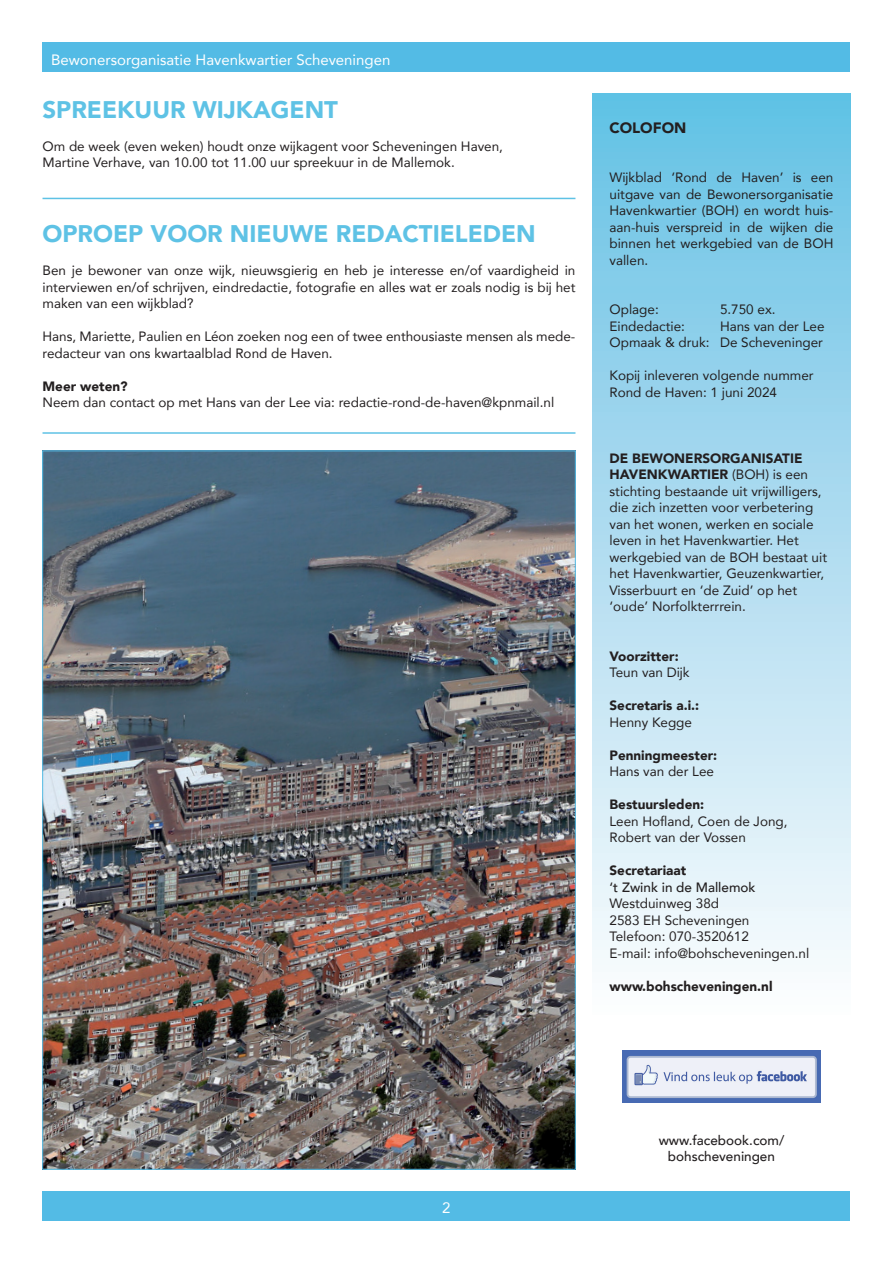
<style>
.page{position:relative;width:893px;height:1263px;background:#fff}
.page>*{position:absolute;margin:0;border:0;box-sizing:border-box;transform-origin:0 0}
.t1{font:900 24px "Avenir";color:#5ec2e5}
.t2{font:15px "Avenir";color:#fff}
.t3{font:900 15px "Avenir";color:#231f20}
.t4{font:13.5px/16.5px "Avenir";color:#231f20}
.t5{font:900 13.5px "Avenir";color:#231f20}
.t6{font:500 13.5px/16.2px "Avenir";color:#231f20;text-align:center}
.s1{font-weight:900}
</style>
<div class="page">
<div style="left:43px;top:43px;width:807px;height:29px;background:#53bbe5"></div>
<div style="left:43px;top:1191px;width:807px;height:29px;background:#53bbe5"></div>
<img style="left:45px;top:453px;width:528px;height:714px">
<img style="left:623px;top:1051px;width:198px;height:51px">
<div style="left:592px;top:94px;width:258px;height:921px;background:linear-gradient(to bottom,#64c0e4,#fefcfe)"></div>
<hr style="left:43px;top:198px;width:532px;height:1px;background:#5ec2e5">
<hr style="left:43px;top:432px;width:532px;height:2px;background:#5ec2e5">
<p class="t2" style="left:51px;top:48px;width:341px">Bewonersorganisatie Havenkwartier Scheveningen</p>
<h1 class="t1" style="left:43px;top:89px;width:297px">SPREEKUUR WIJKAGENT</h1>
<p class="t4" style="left:43px;top:137px;width:462px">Om de week (even weken) houdt onze wijkagent voor Scheveningen Haven,<br>Martine Verhave, van 10.00 tot 11.00 uur spreekuur in de Mallemok.</p>
<h1 class="t1" style="left:43px;top:214px;width:495px">OPROEP VOOR NIEUWE REDACTIELEDEN</h1>
<p class="t4" style="left:43px;top:262px;width:534px;text-align:justify">Ben je bewoner van onze wijk, nieuwsgierig en heb je interesse en/of vaardigheid in interviewen en/of schrijven, eindredactie, fotografie en alles wat er zoals nodig is bij het maken van een wijkblad?</p>
<p class="t4" style="left:43px;top:328px;width:534px">Hans, Mariette, Paulien en Léon zoeken nog een of twee enthousiaste mensen als mede&shy;redacteur van ons kwartaalblad Rond de Haven.</p>
<p class="t5" style="left:43px;top:375px;width:87px">Meer weten?</p>
<p class="t4" style="left:43px;top:394px;width:513px">Neem dan contact op met Hans van der Lee via: redactie-rond-de-haven@kpnmail.nl</p>
<p class="t3" style="left:609px;top:115px;width:78px">COLOFON</p>
<p class="t4" style="left:609px;top:169px;width:225px;text-align:justify">Wijkblad ‘Rond de Haven’ is een uitgave van de Bewonersorganisatie Havenkwartier (BOH) en wordt huis&shy;aan-huis verspreid in de wijken die binnen het werkgebied van de BOH vallen.</p>
<p class="t4" style="left:609px;top:301px;width:51px">Oplage:</p>
<p class="t4" style="left:720px;top:301px;width:57px">5.750 ex.</p>
<p class="t4" style="left:609px;top:317px;width:77px">Eindedactie:</p>
<p class="t4" style="left:609px;top:317px;width:217px;text-align:right">Hans van der Lee<br>Opmaak &amp; druk: De Scheveninger</p>
<p class="t4" style="left:609px;top:367px;width:206px">Kopij inleveren volgende nummer<br>Rond de Haven: 1 juni 2024</p>
<p class="t4" style="left:609px;top:449px;width:219px"><span class="s1">DE BEWONERSORGANISATIE<br>HAVENKWARTIER</span> (BOH) is een stichting bestaande uit vrijwilligers, die zich inzetten voor verbetering van het wonen, werken en sociale leven in het Havenkwartier. Het werkgebied van de BOH bestaat uit het Havenkwartier, Geuzenkwartier,<br>Visserbuurt en ‘de Zuid’ op het ‘oude’ Norfolkterrrein.</p>
<p class="t5" style="left:609px;top:644px;width:71px">Voorzitter:</p>
<p class="t4" style="left:609px;top:664px;width:82px">Teun van Dijk</p>
<p class="t5" style="left:609px;top:694px;width:91px">Secretaris a.i.:</p>
<p class="t4" style="left:609px;top:713px;width:84px">Henny Kegge</p>
<p class="t5" style="left:609px;top:743px;width:109px">Penningmeester:</p>
<p class="t4" style="left:609px;top:763px;width:106px">Hans van der Lee</p>
<p class="t5" style="left:609px;top:793px;width:96px">Bestuursleden:</p>
<p class="t4" style="left:609px;top:812px;width:180px">Leen Hofland, Coen de Jong,<br>Robert van der Vossen</p>
<p class="t5" style="left:609px;top:859px;width:78px">Secretariaat</p>
<p class="t6" style="left:609px;top:878px;width:148px">‘t Zwink in de Mallemok</p>
<p class="t4" style="left:609px;top:895px;width:201px">Westduinweg 38d<br>2583 EH Scheveningen<br>Telefoon: 070-3520612<br>E-mail: info@bohscheveningen.nl</p>
<p class="t5" style="left:609px;top:974px;width:164px">www.bohscheveningen.nl</p>
<p class="t2" style="left:442px;top:1196px;width:10px">2</p>
<p class="t6" style="left:659px;top:1131px;width:127px">www.facebook.com/ bohscheveningen</p>
</div>
